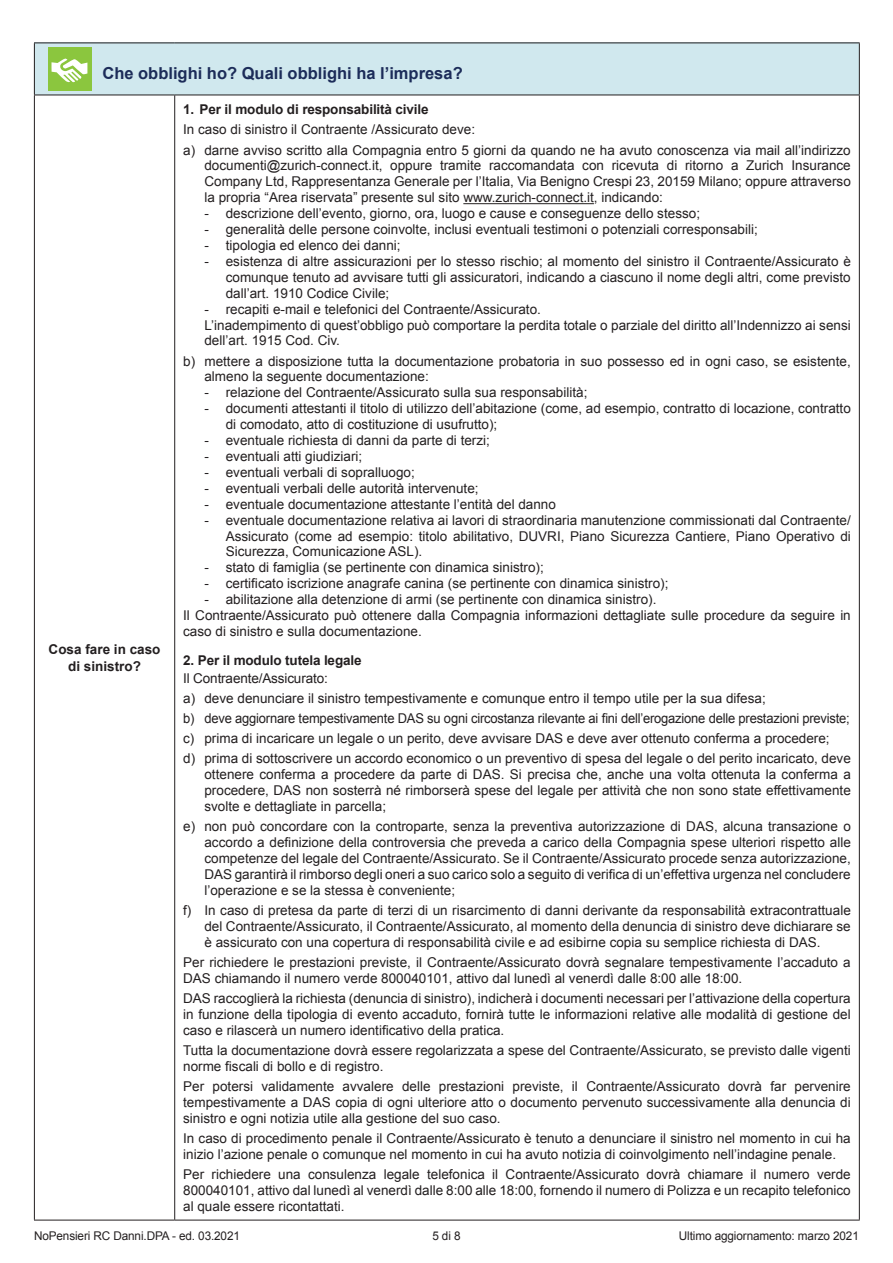
<style>
.page{position:relative;width:893px;height:1263px;background:#fff}
.page>*{position:absolute;margin:0;border:0;box-sizing:border-box;transform-origin:0 0}
.t1{font:700 16.5px "Arial";color:#1c2c59}
.t2{font:13.5px/15.9px "Arial";color:#231f20}
.t3{font:700 13.5px/17.2px "Arial";letter-spacing:-.01em;color:#231f20;text-align:center}
.t4{font:12px "Arial";letter-spacing:-.01em;color:#231f20}
</style>
<div class="page">
<div style="left:34px;top:43px;width:825px;height:52px;background:#d0e8ee"></div>
<hr style="left:34px;top:43px;width:141px;height:1px;background:#231f20">
<hr style="left:34px;top:43px;width:1px;height:52px;background:#231f20">
<hr style="left:175px;top:43px;width:685px;height:1px;background:#231f20">
<hr style="left:859px;top:43px;width:1px;height:52px;background:#231f20">
<hr style="left:34px;top:1220px;width:141px;height:1px;background:#231f20">
<hr style="left:175px;top:1220px;width:685px;height:1px;background:#231f20">
<hr style="left:34px;top:95px;width:141px;height:1px;background:#231f20">
<hr style="left:34px;top:95px;width:1px;height:1125px;background:#231f20">
<hr style="left:175px;top:95px;width:685px;height:1px;background:#231f20">
<hr style="left:174px;top:95px;width:1px;height:1125px;background:#231f20">
<hr style="left:859px;top:95px;width:1px;height:1125px;background:#231f20">
<div style="left:48px;top:47px;width:43px;height:44px;background:#8bc63e"></div>
<svg style="left:51px;top:58px;width:37px;height:25px"></svg>
<hr style="left:463px;top:203px;width:131px;height:1px;background:#231f20">
<p class="t1" style="left:102px;top:62px;width:362px">Che obblighi ho? Quali obblighi ha l’impresa?</p>
<p class="t3" style="left:49px;top:641px;width:113px">Cosa fare in caso di sinistro?</p>
<p class="t3" style="left:183px;top:101px;width:247px">1. Per il modulo di responsabilità civile</p>
<p class="t2" style="left:183px;top:120px;width:669px;line-height:20.1px">In caso di sinistro il Contraente /Assicurato deve:<br>a) darne avviso scritto alla Compagnia entro 5 giorni da quando ne ha avuto conoscenza via mail all’indirizzo</p>
<p class="t2" style="left:204px;top:158px;width:648px;text-align:justify">documenti@zurich-connect.it, oppure tramite raccomandata con ricevuta di ritorno a Zurich Insurance Company Ltd, Rappresentanza Generale per l’Italia, Via Benigno Crespi 23, 20159 Milano; oppure attraverso la propria “Area riservata” presente sul sito www.zurich-connect.it, indicando:</p>
<p class="t2" style="left:204px;top:206px;width:497px">- descrizione dell’evento, giorno, ora, luogo e cause e conseguenze dello stesso;</p>
<p class="t2" style="left:204px;top:222px;width:555px">- generalità delle persone coinvolte, inclusi eventuali testimoni o potenziali corresponsabili;</p>
<p class="t2" style="left:204px;top:237px;width:198px">- tipologia ed elenco dei danni;</p>
<p class="t2" style="left:226px;top:253px;width:627px;text-align:justify;text-indent:-21px">- esistenza di altre assicurazioni per lo stesso rischio; al momento del sinistro il Contraente/Assicurato è comunque tenuto ad avvisare tutti gli assicuratori, indicando a ciascuno il nome degli altri, come previsto dall’art. 1910 Codice Civile;</p>
<p class="t2" style="left:204px;top:301px;width:648px">- recapiti e-mail e telefonici del Contraente/Assicurato.<br>L’inadempimento di quest’obbligo può comportare la perdita totale o parziale del diritto all’Indennizzo ai sensi dell’art. 1915 Cod. Civ.</p>
<p class="t2" style="left:204px;top:353px;width:648px;text-indent:-21px">b) mettere a disposizione tutta la documentazione probatoria in suo possesso ed in ogni caso, se esistente, almeno la seguente documentazione:</p>
<p class="t2" style="left:204px;top:385px;width:384px">- relazione del Contraente/Assicurato sulla sua responsabilità;</p>
<p class="t2" style="left:226px;top:401px;width:627px;text-indent:-21px">- documenti attestanti il titolo di utilizzo dell’abitazione (come, ad esempio, contratto di locazione, contratto di comodato, atto di costituzione di usufrutto);</p>
<p class="t2" style="left:204px;top:433px;width:287px">- eventuale richiesta di danni da parte di terzi;</p>
<p class="t2" style="left:204px;top:448px;width:159px">- eventuali atti giudiziari;</p>
<p class="t2" style="left:204px;top:464px;width:212px">- eventuali verbali di sopralluogo;</p>
<p class="t2" style="left:204px;top:480px;width:276px">- eventuali verbali delle autorità intervenute;</p>
<p class="t2" style="left:204px;top:496px;width:353px">- eventuale documentazione attestante l’entità del danno</p>
<p class="t2" style="left:226px;top:512px;width:627px;text-align:justify;text-indent:-21px">- eventuale documentazione relativa ai lavori di straordinaria manutenzione commissionati dal Contraente/ Assicurato (come ad esempio: titolo abilitativo, DUVRI, Piano Sicurezza Cantiere, Piano Operativo di Sicurezza, Comunicazione ASL).</p>
<p class="t2" style="left:204px;top:560px;width:341px">- stato di famiglia (se pertinente con dinamica sinistro);</p>
<p class="t2" style="left:204px;top:576px;width:465px">- certificato iscrizione anagrafe canina (se pertinente con dinamica sinistro);</p>
<p class="t2" style="left:183px;top:592px;width:669px;text-indent:21px">- abilitazione alla detenzione di armi (se pertinente con dinamica sinistro).<br>Il Contraente/Assicurato può ottenere dalla Compagnia informazioni dettagliate sulle procedure da seguire in caso di sinistro e sulla documentazione.</p>
<p class="t3" style="left:183px;top:652px;width:180px">2. Per il modulo tutela legale</p>
<p class="t2" style="left:183px;top:668px;width:669px;line-height:20.1px">Il Contraente/Assicurato:<br>a) deve denunciare il sinistro tempestivamente e comunque entro il tempo utile per la sua difesa;<br>b) deve aggiornare tempestivamente DAS su ogni circostanza rilevante ai fini dell’erogazione delle prestazioni previste; c) prima di incaricare un legale o un perito, deve avvisare DAS e deve aver ottenuto conferma a procedere;<br>d) prima di sottoscrivere un accordo economico o un preventivo di spesa del legale o del perito incaricato, deve</p>
<p class="t2" style="left:204px;top:766px;width:648px;text-align:justify">ottenere conferma a procedere da parte di DAS. Si precisa che, anche una volta ottenuta la conferma a procedere, DAS non sosterrà né rimborserà spese del legale per attività che non sono state effettivamente svolte e dettagliate in parcella;</p>
<p class="t2" style="left:204px;top:818px;width:648px;text-align:justify;text-indent:-21px">e) non può concordare con la controparte, senza la preventiva autorizzazione di DAS, alcuna transazione o accordo a definizione della controversia che preveda a carico della Compagnia spese ulteriori rispetto alle competenze del legale del Contraente/Assicurato. Se il Contraente/Assicurato procede senza autorizzazione, DAS garantirà il rimborso degli oneri a suo carico solo a seguito di verifica di un’effettiva urgenza nel concludere l’operazione e se la stessa è conveniente;</p>
<p class="t2" style="left:204px;top:902px;width:648px;text-align:justify;text-indent:-21px">f) In caso di pretesa da parte di terzi di un risarcimento di danni derivante da responsabilità extracontrattuale del Contraente/Assicurato, il Contraente/Assicurato, al momento della denuncia di sinistro deve dichiarare se è assicurato con una copertura di responsabilità civile e ad esibirne copia su semplice richiesta di DAS.</p>
<p class="t2" style="left:183px;top:954px;width:669px">Per richiedere le prestazioni previste, il Contraente/Assicurato dovrà segnalare tempestivamente l’accaduto a<br>DAS chiamando il numero verde 800040101, attivo dal lunedì al venerdì dalle 8:00 alle 18:00.</p>
<p class="t2" style="left:183px;top:990px;width:669px;text-align:justify">DAS raccoglierà la richiesta (denuncia di sinistro), indicherà i documenti necessari per l’attivazione della copertura in funzione della tipologia di evento accaduto, fornirà tutte le informazioni relative alle modalità di gestione del caso e rilascerà un numero identificativo della pratica.</p>
<p class="t2" style="left:183px;top:1042px;width:669px">Tutta la documentazione dovrà essere regolarizzata a spese del Contraente/Assicurato, se previsto dalle vigenti norme fiscali di bollo e di registro.</p>
<p class="t2" style="left:183px;top:1078px;width:669px;text-align:justify">Per potersi validamente avvalere delle prestazioni previste, il Contraente/Assicurato dovrà far pervenire tempestivamente a DAS copia di ogni ulteriore atto o documento pervenuto successivamente alla denuncia di sinistro e ogni notizia utile alla gestione del suo caso.</p>
<p class="t2" style="left:183px;top:1130px;width:669px">In caso di procedimento penale il Contraente/Assicurato è tenuto a denunciare il sinistro nel momento in cui ha inizio l’azione penale o comunque nel momento in cui ha avuto notizia di coinvolgimento nell’indagine penale.</p>
<p class="t2" style="left:183px;top:1166px;width:669px;text-align:justify">Per richiedere una consulenza legale telefonica il Contraente/Assicurato dovrà chiamare il numero verde 800040101, attivo dal lunedì al venerdì dalle 8:00 alle 18:00, fornendo il numero di Polizza e un recapito telefonico al quale essere ricontattati.</p>
<p class="t4" style="left:34px;top:1228px;width:208px">NoPensieri RC Danni.DPA - ed. 03.2021</p>
<p class="t4" style="left:432px;top:1228px;width:30px">5 di 8</p>
<p class="t4" style="left:679px;top:1228px;width:182px">Ultimo aggiornamento: marzo 2021</p>
</div>
